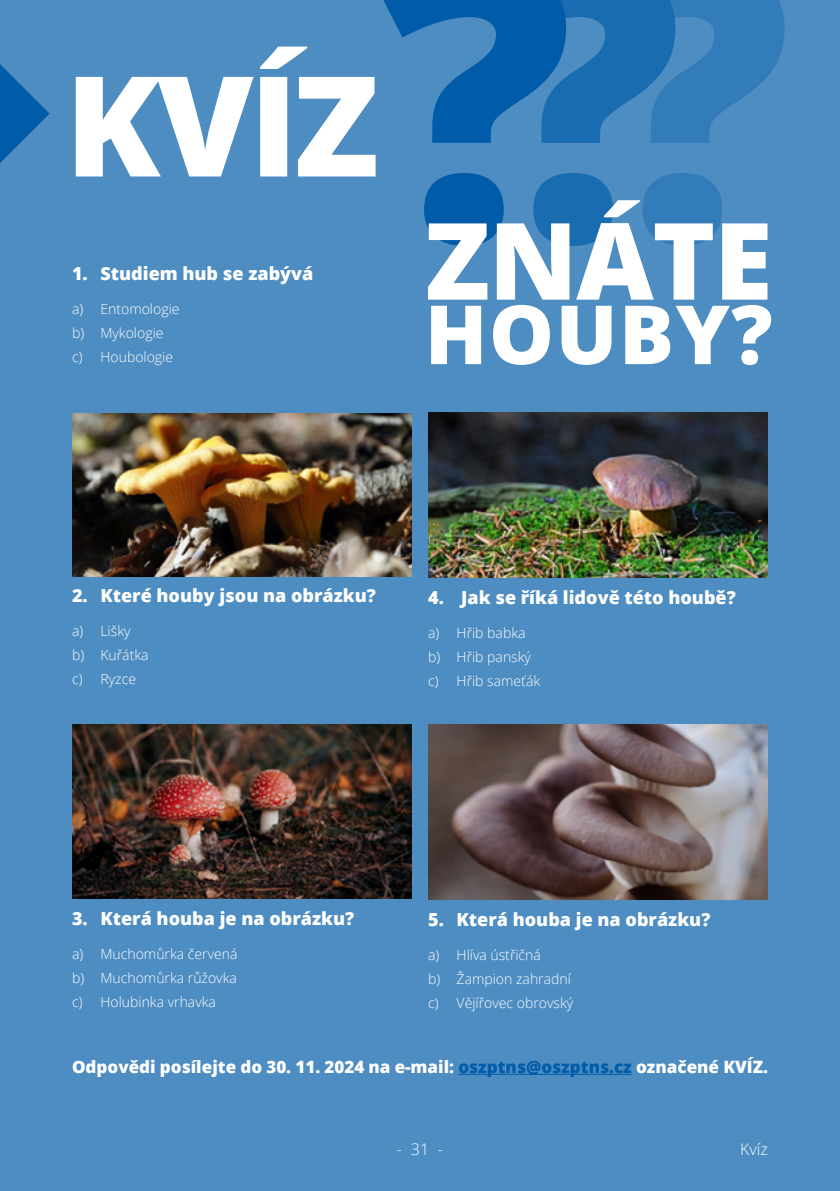
<style>
.page{position:relative;width:840px;height:1191px;background:#fff}
.page>*{position:absolute;margin:0;border:0;box-sizing:border-box;transform-origin:0 0}
.t1{font:800 139.4px "Open Sans";color:#fff}
.t2{font:800 106.8px "Open Sans";letter-spacing:-.015em;color:#fff}
.t3{font:800 81.8px "Open Sans";letter-spacing:.02em;color:#fff}
.t4{font:800 18px "Open Sans";color:#fff}
.t5{font:800 17px "Open Sans";color:#fff}
.t6{font:300 16px "Open Sans";color:#fff}
.t7{font:300 14px/24px "Open Sans";color:#fff}
.s1{color:#005ca8}
</style>
<div class="page">
<div style="left:0;top:0;width:839px;height:1191px;background:#4d8dc2"></div>
<svg style="left:675px;top:0;width:109px;height:246px"></svg>
<svg style="left:566px;top:0;width:109px;height:246px"></svg>
<hr style="left:458px;top:1074px;width:173px;height:1px;background:#005ca8">
<svg style="left:0;top:64px;width:50px;height:99px"></svg>
<svg style="left:383px;top:0;width:183px;height:246px"></svg>
<img style="left:428px;top:412px;width:339px;height:165px">
<img style="left:428px;top:725px;width:339px;height:174px">
<img style="left:72px;top:413px;width:339px;height:163px">
<img style="left:72px;top:724px;width:339px;height:174px">
<h1 class="t1" style="left:65px;top:20px;width:315px">KVÍZ</h1>
<p class="t4" style="left:72px;top:260px;width:243px">1. Studiem hub se zabývá</p>
<p class="t7" style="left:72px;top:297px;width:109px">a) Entomologie b) Mykologie<br>c) Houbologie</p>
<h2 class="t2" style="left:424px;top:179px;width:349px">ZNÁTE</h2>
<h3 class="t3" style="left:424px;top:272px;width:349px">HOUBY?</h3>
<p class="t4" style="left:72px;top:582px;width:305px">2. Které houby jsou na obrázku?</p>
<p class="t7" style="left:72px;top:619px;width:78px">a) Lišky<br>b) Kuřátka c) Ryzce</p>
<p class="t4" style="left:428px;top:583px;width:309px">4. Jak se říká lidově této houbě?</p>
<p class="t7" style="left:428px;top:620px;width:113px">a) Hřib babka b) Hřib panský c) Hřib sameťák</p>
<p class="t4" style="left:72px;top:904px;width:283px">3. Která houba je na obrázku?</p>
<p class="t7" style="left:72px;top:941px;width:167px;text-align:justify">a) Muchomůrka červená b) Muchomůrka růžovka c) Holubinka vrhavka</p>
<p class="t4" style="left:428px;top:905px;width:283px">5. Která houba je na obrázku?</p>
<p class="t7" style="left:428px;top:942px;width:146px">a) Hlíva ústřičná<br>b) Žampion zahradní c) Vějířovec obrovský</p>
<p class="t5" style="left:72px;top:1054px;width:697px">Odpovědi posílejte do 30. 11. 2024 na e-mail: <span class="s1">oszptns@oszptns.cz</span> označené KVÍZ.</p>
<p class="t6" style="left:396px;top:1138px;width:48px">- 31 -</p>
<p class="t6" style="left:739px;top:1138px;width:29px">Kvíz</p>
</div>
